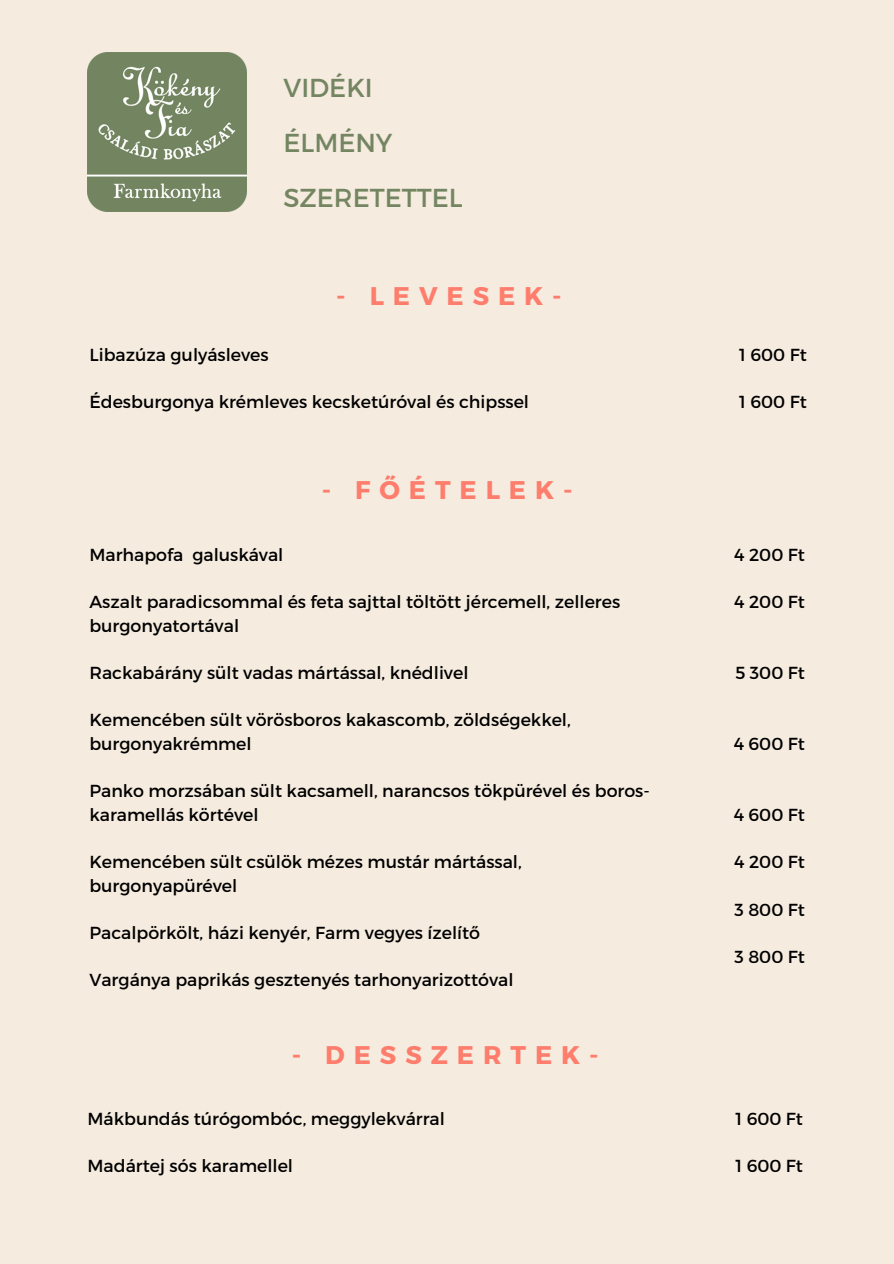
<style>
.page{position:relative;width:894px;height:1264px;background:#fff}
.page>*{position:absolute;margin:0;border:0;box-sizing:border-box;transform-origin:0 0}
.t1{font:25.95px "Montserrat";color:#738561}
.t2{font:700 25.5px "Montserrat";letter-spacing:.35em;color:#fe7d6c}
.t3{font:17.4px/23.7px "Montserrat";color:#000}
</style>
<div class="page">
<div style="left:0;top:0;width:893px;height:1263px;background:#f5ebdf"></div>
<img style="left:87px;top:53px;width:159px;height:158px">
<p class="t1" style="left:283px;top:70px;width:91px">VIDÉKI</p>
<p class="t1" style="left:283px;top:125px;width:110px">ÉLMÉNY</p>
<p class="t1" style="left:283px;top:180px;width:181px">SZERETETTEL</p>
<p class="t2" style="left:336px;top:280px;width:227px">- LEVESEK-</p>
<p class="t3" style="left:89px;top:342px;width:181px">Libazúza gulyásleves</p>
<p class="t3" style="left:89px;top:389px;width:441px">Édesburgonya krémleves kecsketúróval és chipssel</p>
<p class="t2" style="left:321px;top:473px;width:252px">- FŐÉTELEK-</p>
<p class="t3" style="left:89px;top:541px;width:195px">Marhapofa galuskával</p>
<p class="t3" style="left:89px;top:589px;width:532px">Aszalt paradicsommal és feta sajttal töltött jércemell, zelleres burgonyatortával</p>
<p class="t3" style="left:89px;top:660px;width:380px">Rackabárány sült vadas mártással, knédlivel</p>
<p class="t3" style="left:89px;top:707px;width:482px">Kemencében sült vörösboros kakascomb, zöldségekkel, burgonyakrémmel</p>
<p class="t3" style="left:89px;top:778px;width:561px">Panko morzsában sült kacsamell, narancsos tökpürével és boros&shy;karamellás körtével</p>
<p class="t3" style="left:89px;top:849px;width:434px">Kemencében sült csülök mézes mustár mártással, burgonyapürével</p>
<p class="t3" style="left:89px;top:920px;width:392px">Pacalpörkölt, házi kenyér, Farm vegyes ízelítő</p>
<p class="t3" style="left:89px;top:967px;width:425px">Vargánya paprikás gesztenyés tarhonyarizottóval</p>
<p class="t2" style="left:292px;top:1038px;width:308px">- DESSZERTEK-</p>
<p class="t3" style="left:87px;top:1106px;width:359px">Mákbundás túrógombóc, meggylekvárral</p>
<p class="t3" style="left:87px;top:1153px;width:207px">Madártej sós karamellel</p>
<p class="t3" style="left:739px;top:342px;width:69px">1 600 Ft</p>
<p class="t3" style="left:739px;top:389px;width:69px">1 600 Ft</p>
<p class="t3" style="left:734px;top:541px;width:72px">4 200 Ft</p>
<p class="t3" style="left:734px;top:589px;width:72px">4 200 Ft</p>
<p class="t3" style="left:735px;top:660px;width:71px">5 300 Ft</p>
<p class="t3" style="left:733px;top:731px;width:73px">4 600 Ft</p>
<p class="t3" style="left:733px;top:802px;width:73px">4 600 Ft</p>
<p class="t3" style="left:734px;top:849px;width:72px">4 200 Ft</p>
<p class="t3" style="left:734px;top:896px;width:72px">3 800 Ft</p>
<p class="t3" style="left:734px;top:943px;width:72px">3 800 Ft</p>
<p class="t3" style="left:735px;top:1106px;width:69px">1 600 Ft</p>
<p class="t3" style="left:735px;top:1153px;width:69px">1 600 Ft</p>
</div>
